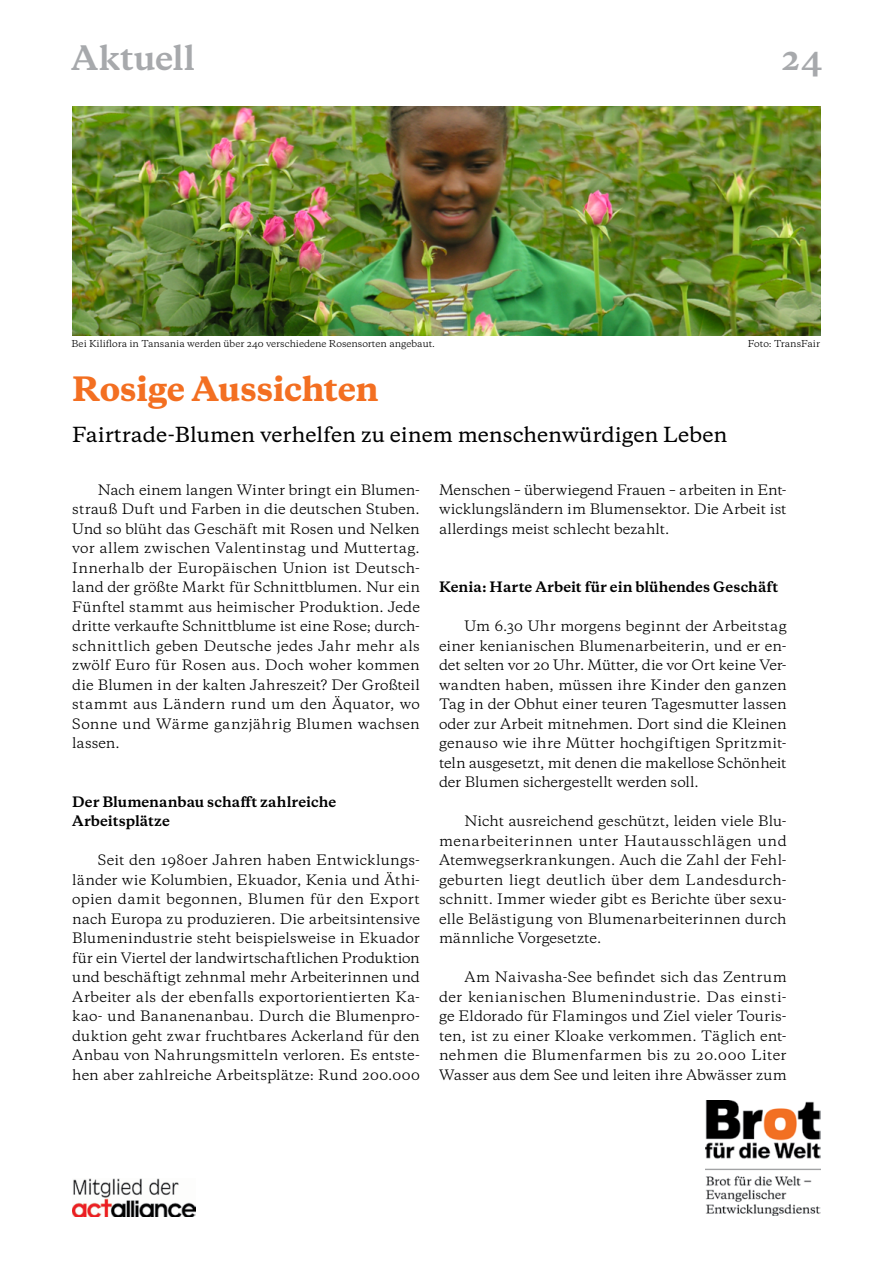
<style>
.page{position:relative;width:893px;height:1263px;background:#fff}
.page>*{position:absolute;margin:0;border:0;box-sizing:border-box;transform-origin:0 0}
.t1{font:800 31.5px "Copernicus";letter-spacing:-.015em;color:#f36f21}
.t2{font:700 31.5px "Copernicus";letter-spacing:-.005em;color:#a7a9ac}
.t3{font:500 19.5px "Copernicus";color:#000}
.t4{font:13.5px/19.5px "Copernicus";letter-spacing:.005em;color:#000;text-align:justify}
.t5{font:700 13.5px/19.5px "Copernicus";color:#000}
.t6{font:9px "Copernicus";color:#000}
</style>
<div class="page">
<img style="left:72px;top:1178px;width:123px;height:38px">
<img style="left:706px;top:1100px;width:115px;height:116px">
<img style="left:72px;top:106px;width:749px;height:230px">
<h1 class="t2" style="left:71px;top:37px;width:125px">Aktuell</h1>
<h1 class="t2" style="left:780px;top:37px;width:44px">24</h1>
<p class="t6" style="left:71px;top:337px;width:365px">Bei Kiliflora in Tansania werden über 240 verschiedene Rosensorten angebaut.</p>
<p class="t6" style="left:748px;top:337px;width:74px">Foto: TransFair</p>
<h1 class="t1" style="left:72px;top:368px;width:308px">Rosige Aussichten</h1>
<h2 class="t3" style="left:72px;top:422px;width:657px">Fairtrade-Blumen verhelfen zu einem menschenwürdigen Leben</h2>
<p class="t4" style="left:72px;top:480px;width:349px;text-indent:26px">Nach einem langen Winter bringt ein Blumen&shy;strauß Duft und Farben in die deutschen Stuben.<br>Und so blüht das Geschäft mit Rosen und Nelken vor allem zwischen Valentinstag und Muttertag.<br>Innerhalb der Europäischen Union ist Deutsch&shy;land der größte Markt für Schnittblumen. Nur ein Fünftel stammt aus heimischer Produktion. Jede dritte verkaufte Schnittblume ist eine Rose; durch&shy;schnittlich geben Deutsche jedes Jahr mehr als zwölf Euro für Rosen aus. Doch woher kommen die Blumen in der kalten Jahreszeit? Der Großteil stammt aus Ländern rund um den Äquator, wo Sonne und Wärme ganzjährig Blumen wachsen lassen.</p>
<p class="t4" style="left:439px;top:480px;width:349px">Menschen – überwiegend Frauen – arbeiten in Ent&shy;wicklungsländern im Blumensektor. Die Arbeit ist allerdings meist schlecht bezahlt.</p>
<p class="t5" style="left:439px;top:577px;width:341px">Kenia: Harte Arbeit für ein blühendes Geschäft</p>
<p class="t4" style="left:439px;top:616px;width:349px;text-indent:26px">Um 6.30 Uhr morgens beginnt der Arbeitstag einer kenianischen Blumenarbeiterin, und er en&shy;det selten vor 20 Uhr. Mütter, die vor Ort keine Ver&shy;wandten haben, müssen ihre Kinder den ganzen Tag in der Obhut einer teuren Tagesmutter lassen oder zur Arbeit mitnehmen. Dort sind die Kleinen genauso wie ihre Mütter hochgiftigen Spritzmit&shy;teln ausgesetzt, mit denen die makellose Schönheit der Blumen sichergestellt werden soll.</p>
<p class="t4" style="left:439px;top:811px;width:349px;text-indent:26px">Nicht ausreichend geschützt, leiden viele Blu&shy;menarbeiterinnen unter Hautausschlägen und Atemwegserkrankungen. Auch die Zahl der Fehl&shy;geburten liegt deutlich über dem Landesdurch&shy;schnitt. Immer wieder gibt es Berichte über sexu&shy;elle Belästigung von Blumenarbeiterinnen durch männliche Vorgesetzte.</p>
<p class="t4" style="left:439px;top:967px;width:349px;text-indent:26px">Am Naivasha-See befindet sich das Zentrum der kenianischen Blumenindustrie. Das einsti&shy;ge Eldorado für Flamingos und Ziel vieler Touris&shy;ten, ist zu einer Kloake verkommen. Täglich ent&shy;nehmen die Blumenfarmen bis zu 20.000 Liter Wasser aus dem See und leiten ihre Abwässer zum</p>
<p class="t5" style="left:72px;top:792px;width:265px">Der Blumenanbau schafft zahlreiche<br>Arbeitsplätze</p>
<p class="t4" style="left:72px;top:850px;width:349px;text-indent:26px">Seit den 1980er Jahren haben Entwicklungs&shy;länder wie Kolumbien, Ekuador, Kenia und Äthi&shy;opien damit begonnen, Blumen für den Export nach Europa zu produzieren. Die arbeitsintensive Blumenindustrie steht beispielsweise in Ekuador für ein Viertel der landwirtschaftlichen Produktion und beschäftigt zehnmal mehr Arbeiterinnen und Arbeiter als der ebenfalls exportorientierten Ka&shy;kao- und Bananenanbau. Durch die Blumenpro&shy;duktion geht zwar fruchtbares Ackerland für den Anbau von Nahrungsmitteln verloren. Es entste&shy;hen aber zahlreiche Arbeitsplätze: Rund 200.000</p>
</div>
